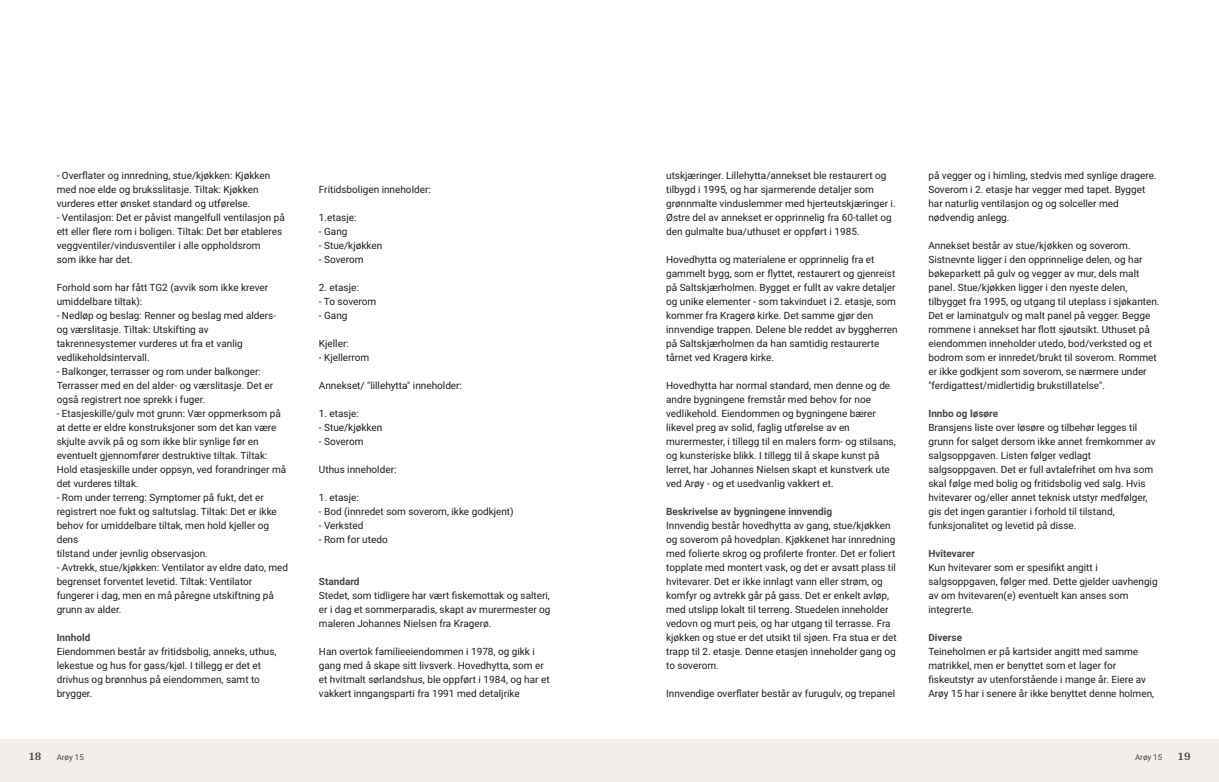
<style>
.page{position:relative;width:1219px;height:782px;background:#fff}
.page>*{position:absolute;margin:0;border:0;box-sizing:border-box;transform-origin:0 0}
.t1{font:700 12px "Arya";color:#414749}
.t2{font:10px/14px "Roboto";color:#1d1d1b}
.t3{font:700 10px "Roboto";color:#414749}
.t4{font:8px "Roboto";color:#414749}
</style>
<div class="page">
<div style="left:0;top:739px;width:618px;height:42px;background:#f2eeea"></div>
<div style="left:601px;top:739px;width:618px;height:42px;background:#f2eeea"></div>
<p class="t2" style="left:57px;top:167px;width:230px">‑ Overflater og innredning, stue/kjøkken: Kjøkken med noe elde og bruksslitasje. Tiltak: Kjøkken vurderes etter ønsket standard og utførelse.<br>‑ Ventilasjon: Det er påvist mangelfull ventilasjon på ett eller flere rom i boligen. Tiltak: Det bør etableres veggventiler/vindusventiler i alle oppholdsrom<br>som ikke har det.</p>
<p class="t2" style="left:57px;top:279px;width:233px">Forhold som har fått TG2 (avvik som ikke krever umiddelbare tiltak):<br>‑ Nedløp og beslag: Renner og beslag med alders‑ og værslitasje. Tiltak: Utskifting av takrennesystemer vurderes ut fra et vanlig vedlikeholdsintervall.<br>‑ Balkonger, terrasser og rom under balkonger:<br>Terrasser med en del alder‑ og værslitasje. Det er også registrert noe sprekk i fuger.<br>‑ Etasjeskille/gulv mot grunn: Vær oppmerksom på at dette er eldre konstruksjoner som det kan være skjulte avvik på og som ikke blir synlige før en eventuelt gjennomfører destruktive tiltak. Tiltak:<br>Hold etasjeskille under oppsyn, ved forandringer må det vurderes tiltak.<br>‑ Rom under terreng: Symptomer på fukt, det er registrert noe fukt og saltutslag. Tiltak: Det er ikke behov for umiddelbare tiltak, men hold kjeller og dens<br>tilstand under jevnlig observasjon.<br>‑ Avtrekk, stue/kjøkken: Ventilator av eldre dato, med begrenset forventet levetid. Tiltak: Ventilator fungerer i dag, men en må påregne utskiftning på grunn av alder.</p>
<p class="t3" style="left:57px;top:630px;width:35px">Innhold</p>
<p class="t2" style="left:57px;top:643px;width:221px">Eiendommen består av fritidsbolig, anneks, uthus, lekestue og hus for gass/kjøl. I tillegg er det et drivhus og brønnhus på eiendommen, samt to brygger.</p>
<p class="t1" style="left:28px;top:749px;width:15px">18</p>
<p class="t4" style="left:57px;top:751px;width:29px">Arøy 15</p>
<p class="t2" style="left:319px;top:181px;width:113px">Fritidsboligen inneholder:</p>
<p class="t2" style="left:319px;top:209px;width:65px">1.etasje:<br>‑ Gang<br>‑ Stue/kjøkken ‑ Soverom</p>
<p class="t2" style="left:319px;top:279px;width:59px">2. etasje:<br>‑ To soverom ‑ Gang</p>
<p class="t2" style="left:319px;top:335px;width:52px">Kjeller:<br>‑ Kjellerrom</p>
<p class="t2" style="left:319px;top:377px;width:145px">Annekset/ "lillehytta" inneholder:</p>
<p class="t2" style="left:319px;top:405px;width:65px">1. etasje:<br>‑ Stue/kjøkken ‑ Soverom</p>
<p class="t2" style="left:319px;top:461px;width:79px">Uthus inneholder:</p>
<p class="t2" style="left:319px;top:489px;width:196px">1. etasje:<br>‑ Bod (innredet som soverom, ikke godkjent) ‑ Verksted<br>‑ Rom for utedo</p>
<p class="t3" style="left:319px;top:574px;width:42px">Standard</p>
<p class="t2" style="left:319px;top:587px;width:233px;text-align:justify">Stedet, som tidligere har vært fiskemottak og salteri, er i dag et sommerparadis, skapt av murermester og maleren Johannes Nielsen fra Kragerø.</p>
<p class="t2" style="left:319px;top:643px;width:232px">Han overtok familieeiendommen i 1978, og gikk i gang med å skape sitt livsverk. Hovedhytta, som er et hvitmalt sørlandshus, ble oppført i 1984, og har et vakkert inngangsparti fra 1991 med detaljrike</p>
<p class="t2" style="left:666px;top:167px;width:231px">utskjæringer. Lillehytta/annekset ble restaurert og tilbygd i 1995, og har sjarmerende detaljer som grønnmalte vinduslemmer med hjerteutskjæringer i.<br>Østre del av annekset er opprinnelig fra 60‑tallet og den gulmalte bua/uthuset er oppført i 1985.</p>
<p class="t2" style="left:666px;top:251px;width:233px">Hovedhytta og materialene er opprinnelig fra et gammelt bygg, som er flyttet, restaurert og gjenreist på Saltskjærholmen. Bygget er fullt av vakre detaljer og unike elementer ‑ som takvinduet i 2. etasje, som kommer fra Kragerø kirke. Det samme gjør den innvendige trappen. Delene ble reddet av byggherren på Saltskjærholmen da han samtidig restaurerte tårnet ved Kragerø kirke.</p>
<p class="t2" style="left:666px;top:377px;width:231px">Hovedhytta har normal standard, men denne og de andre bygningene fremstår med behov for noe vedlikehold. Eiendommen og bygningene bærer likevel preg av solid, faglig utførelse av en murermester, i tillegg til en malers form‑ og stilsans, og kunsteriske blikk. I tillegg til å skape kunst på lerret, har Johannes Nielsen skapt et kunstverk ute ved Arøy ‑ og et usedvanlig vakkert et.</p>
<p class="t3" style="left:666px;top:504px;width:168px">Beskrivelse av bygningene innvendig</p>
<p class="t2" style="left:666px;top:517px;width:232px">Innvendig består hovedhytta av gang, stue/kjøkken og soverom på hovedplan. Kjøkkenet har innredning med folierte skrog og profilerte fronter. Det er foliert topplate med montert vask, og det er avsatt plass til hvitevarer. Det er ikke innlagt vann eller strøm, og komfyr og avtrekk går på gass. Det er enkelt avløp, med utslipp lokalt til terreng. Stuedelen inneholder vedovn og murt peis, og har utgang til terrasse. Fra kjøkken og stue er det utsikt til sjøen. Fra stua er det trapp til 2. etasje. Denne etasjen inneholder gang og to soverom.</p>
<p class="t2" style="left:666px;top:685px;width:230px">Innvendige overflater består av furugulv, og trepanel</p>
<p class="t2" style="left:928px;top:167px;width:230px">på vegger og i himling, stedvis med synlige dragere.<br>Soverom i 2. etasje har vegger med tapet. Bygget har naturlig ventilasjon og og solceller med nødvendig anlegg.</p>
<p class="t2" style="left:928px;top:237px;width:233px">Annekset består av stue/kjøkken og soverom.<br>Sistnevnte ligger i den opprinnelige delen, og har bøkeparkett på gulv og vegger av mur, dels malt panel. Stue/kjøkken ligger i den nyeste delen, tilbygget fra 1995, og utgang til uteplass i sjøkanten.<br>Det er laminatgulv og malt panel på vegger. Begge rommene i annekset har flott sjøutsikt. Uthuset på eiendommen inneholder utedo, bod/verksted og et bodrom som er innredet/brukt til soverom. Rommet er ikke godkjent som soverom, se nærmere under "ferdigattest/midlertidig brukstillatelse".</p>
<p class="t3" style="left:928px;top:406px;width:71px">Innbo og løsøre</p>
<p class="t2" style="left:928px;top:419px;width:229px">Bransjens liste over løsøre og tilbehør legges til grunn for salget dersom ikke annet fremkommer av salgsoppgaven. Listen følger vedlagt salgsoppgaven. Det er full avtalefrihet om hva som skal følge med bolig og fritidsbolig ved salg. Hvis hvitevarer og/eller annet teknisk utstyr medfølger, gis det ingen garantier i forhold til tilstand, funksjonalitet og levetid på disse.</p>
<p class="t3" style="left:928px;top:546px;width:48px">Hvitevarer</p>
<p class="t2" style="left:928px;top:559px;width:231px">Kun hvitevarer som er spesifikt angitt i salgsoppgaven, følger med. Dette gjelder uavhengig av om hvitevaren(e) eventuelt kan anses som integrerte.</p>
<p class="t3" style="left:928px;top:630px;width:35px">Diverse</p>
<p class="t2" style="left:928px;top:643px;width:227px">Teineholmen er på kartsider angitt med samme matrikkel, men er benyttet som et lager for fiskeutstyr av utenforstående i mange år. Eiere av Arøy 15 har i senere år ikke benyttet denne holmen,</p>
<p class="t4" style="left:1135px;top:751px;width:29px">Arøy 15</p>
<p class="t1" style="left:1177px;top:749px;width:15px">19</p>
</div>
